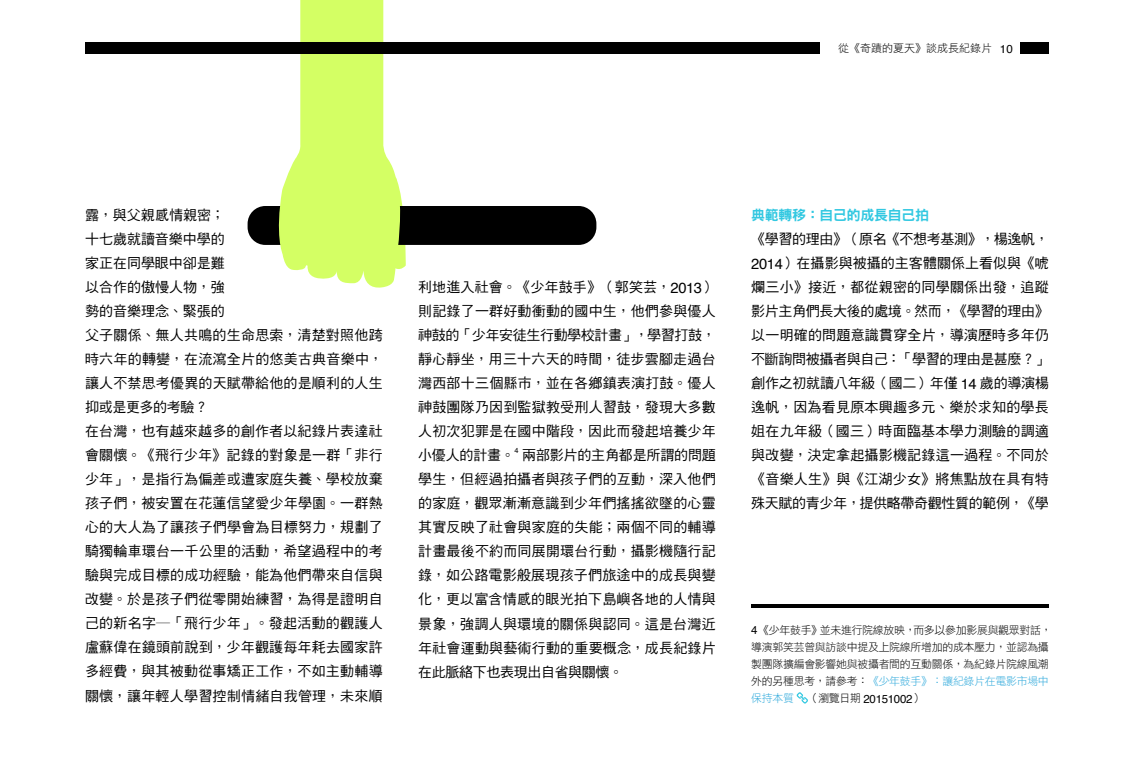
<style>
.page{position:relative;width:1134px;height:766px;background:#fff}
.page>*{position:absolute;margin:0;border:0;box-sizing:border-box;transform-origin:0 0}
.t1{font:14px/24px "DF Hei Std W5";letter-spacing:.015em;color:#000;text-align:justify}
.t2{font:14px "DF Hei Std W9";letter-spacing:-.025em;color:#32c8e1}
.t3{font:11.6px "Helvetica";letter-spacing:-.025em;color:#000}
.t4{font:11px/17px "DF Hei Std W3";letter-spacing:-.025em;color:#000}
.t5{font:11px "DF Hei Std W3";color:#000}
.t6{font:7.3px "Helvetica";color:#000}
.s1{font-family:"Helvetica";font-size:11.6px}
.s2{font-family:"Helvetica";font-size:14.7px}
.s3{color:#32aadc}
.s4{font-family:"DF Hei Std W3";font-size:11px;color:#32aadc}
.s5{font-family:"DF Hei Std W3";font-size:11px}
</style>
<div class="page">
<svg style="left:402px;top:204px;width:4px;height:65px"></svg>
<div style="left:248px;top:206px;width:348px;height:39px;background:#000;border-radius:18px"></div>
<svg style="left:275px;top:0;width:127px;height:288px;fill:#d4ff64"></svg>
<div style="left:1020px;top:43px;width:29px;height:11px;background:#000"></div>
<div style="left:85px;top:43px;width:734px;height:11px;background:#000"></div>
<svg style="left:796px;top:692px;width:12px;height:11px"></svg>
<hr style="left:751px;top:604px;width:298px;height:3px;background:#000">
<p class="t5" style="left:838px;top:42px;width:176px">從《奇蹟的夏天》談成長紀錄片 <span class="s1">10</span></p>
<p class="t1" style="left:85px;top:203px;width:299px;text-align:left">露，與父親感情親密；<br>十七歲就讀音樂中學的<br>家正在同學眼中卻是難<br>以合作的傲慢人物，強<br>勢的音樂理念、緊張的<br>父子關係、無人共鳴的生命思索，清楚對照他跨時六年的轉變，在流瀉全片的悠美古典音樂中，讓人不禁思考優異的天賦帶給他的是順利的人生抑或是更多的考驗？<br>在台灣，也有越來越多的創作者以紀錄片表達社會關懷。《飛行少年》記錄的對象是一群「非行少年」，是指行為偏差或遭家庭失養、學校放棄孩子們，被安置在花蓮信望愛少年學園。一群熱心的大人為了讓孩子們學會為目標努力，規劃了騎獨輪車環台一千公里的活動，希望過程中的考驗與完成目標的成功經驗，能為他們帶來自信與改變。於是孩子們從零開始練習，為得是證明自己的新名字─「飛行少年」。發起活動的觀護人盧蘇偉在鏡頭前說到，少年觀護每年耗去國家許多經費，與其被動從事矯正工作，不如主動輔導關懷，讓年輕人學習控制情緒自我管理，未來順</p>
<p class="t1" style="left:418px;top:275px;width:299px">利地進入社會。《少年鼓手》（郭笑芸，<span class="s2">2013</span>）則記錄了一群好動衝動的國中生，他們參與優人神鼓的「少年安徒生行動學校計畫」，學習打鼓，靜心靜坐，用三十六天的時間，徒步雲腳走過台灣西部十三個縣市，並在各鄉鎮表演打鼓。優人神鼓團隊乃因到監獄教受刑人習鼓，發現大多數人初次犯罪是在國中階段，因此而發起培養少年小優人的計畫。</p>
<p class="t6" style="left:514px;top:444px;width:6px">4</p>
<p class="t1" style="left:418px;top:443px;width:299px;text-indent:104px">兩部影片的主角都是所謂的問題學生，但經過拍攝者與孩子們的互動，深入他們的家庭，觀眾漸漸意識到少年們搖搖欲墜的心靈其實反映了社會與家庭的失能；兩個不同的輔導計畫最後不約而同展開環台行動，攝影機隨行記錄，如公路電影般展現孩子們旅途中的成長與變化，更以富含情感的眼光拍下島嶼各地的人情與景象，強調人與環境的關係與認同。這是台灣近年社會運動與藝術行動的重要概念，成長紀錄片在此脈絡下也表現出自省與關懷。</p>
<p class="t2" style="left:751px;top:207px;width:179px">典範轉移：自己的成長自己拍</p>
<p class="t1" style="left:751px;top:227px;width:299px">《學習的理由》（原名《不想考基測》，楊逸帆，<span class="s2">2014</span>）在攝影與被攝的主客體關係上看似與《唬爛三小》接近，都從親密的同學關係出發，追蹤影片主角們長大後的處境。然而，《學習的理由》以一明確的問題意識貫穿全片，導演歷時多年仍不斷詢問被攝者與自己：「學習的理由是甚麼？」創作之初就讀八年級（國二）年僅 <span class="s2">14</span> 歲的導演楊逸帆，因為看見原本興趣多元、樂於求知的學長姐在九年級（國三）時面臨基本學力測驗的調適與改變，決定拿起攝影機記錄這一過程。不同於《音樂人生》與《江湖少女》將焦點放在具有特殊天賦的青少年，提供略帶奇觀性質的範例，《學</p>
<p class="t4" style="left:751px;top:620px;width:302px"><span class="s1">4</span> 《少年鼓手》並未進行院線放映，而多以參加影展與觀眾對話，導演郭笑芸曾與訪談中提及上院線所增加的成本壓力，並認為攝製團隊擴編會影響她與被攝者間的互動關係，為紀錄片院線風潮外的另種思考，請參考：<span class="s3">《少年鼓手》：讓紀錄片在電影市場中</span></p>
<p class="t3" style="left:751px;top:689px;width:173px"><span class="s4">保持本質</span> <span class="s5">（瀏覽日期</span> 20151002<span class="s5">）</span></p>
</div>
